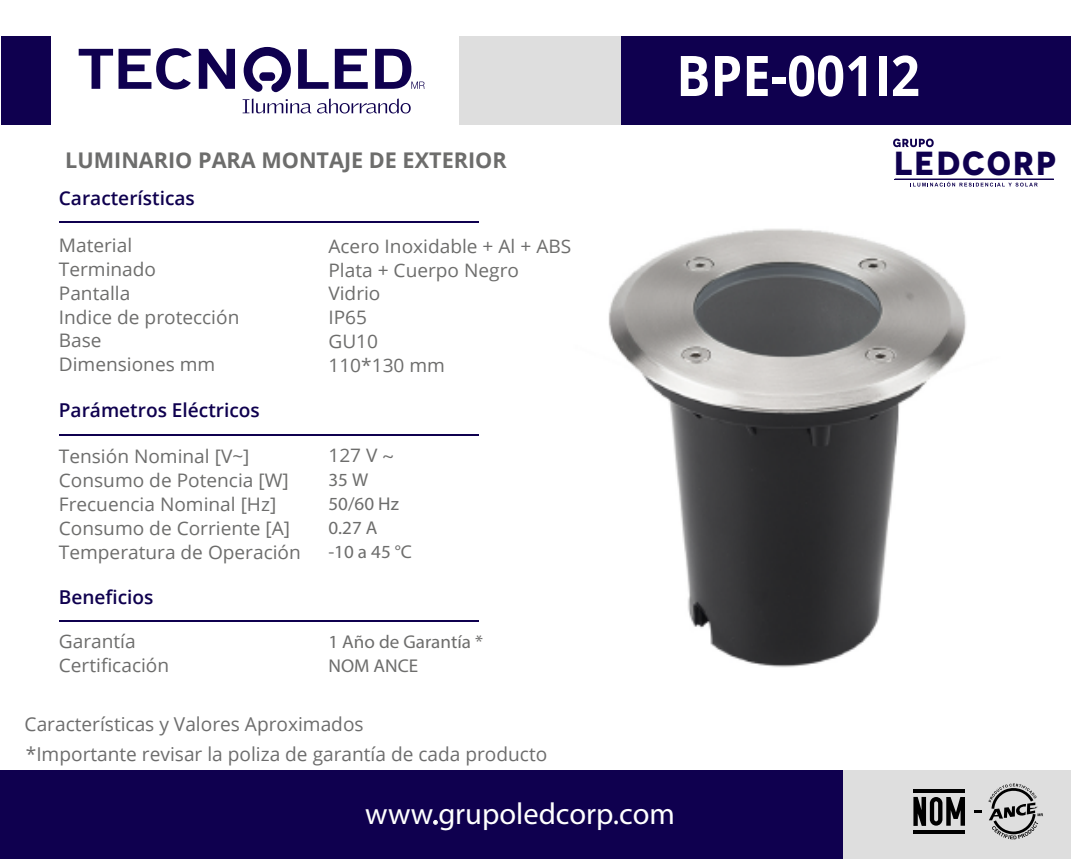
<style>
.page{position:relative;width:1071px;height:859px;background:#fff}
.page>*{position:absolute;margin:0;border:0;box-sizing:border-box;transform-origin:0 0}
.t1{font:700 56px "Open Sans";color:#fff;scale:.91 1}
.t2{font:700 33.25px "Novecento";letter-spacing:.05em;color:#0f004f}
.t3{font:30.45px "Myriad Pro";color:#fff}
.t4{font:700 21.7px "Open Sans";color:#6d6d6c}
.t5{font:19.07px/30.1px "Open Sans";color:#6d6d6d}
.t6{font:600 19.07px "Open Sans";color:#0f004f}
.t7{font:18.72px/24px "Open Sans";color:#6d6d6c}
.t8{font:18.55px/23.8px "Open Sans";color:#6d6d6c}
.t9{font:18.55px/23.8px "Myriad Pro";color:#6d6d6c}
.s1{font-family:"Myriad Pro"}
</style>
<div class="page">
<img style="left:608px;top:228px;width:358px;height:440px">
<div style="left:1px;top:36px;width:50px;height:88px;background:#0f004f"></div>
<div style="left:460px;top:36px;width:161px;height:88px;background:#dedede"></div>
<div style="left:622px;top:36px;width:449px;height:88px;background:#0f004f"></div>
<hr style="left:59px;top:221px;width:420px;height:2px;background:#0f004f">
<hr style="left:59px;top:434px;width:420px;height:2px;background:#0f004f">
<hr style="left:59px;top:620px;width:420px;height:2px;background:#0f004f">
<div style="left:0;top:771px;width:844px;height:88px;background:#0f004f"></div>
<div style="left:844px;top:771px;width:227px;height:88px;background:#dedede"></div>
<svg style="left:433px;top:820px;width:5px;height:4px"></svg>
<hr style="left:913px;top:790px;width:52px;height:3px;background:#000">
<hr style="left:913px;top:830px;width:52px;height:3px;background:#000">
<svg style="left:913px;top:797px;width:52px;height:29px"></svg>
<svg style="left:988px;top:783px;width:55px;height:56px"></svg>
<svg style="left:974px;top:810px;width:8px;height:3px"></svg>
<svg style="left:79px;top:49px;width:34px;height:40px"></svg>
<svg style="left:199px;top:49px;width:36px;height:40px"></svg>
<svg style="left:298px;top:49px;width:31px;height:40px"></svg>
<svg style="left:335px;top:49px;width:33px;height:40px"></svg>
<svg style="left:375px;top:49px;width:50px;height:40px"></svg>
<svg style="left:119px;top:48px;width:73px;height:41px"></svg>
<svg style="left:244px;top:47px;width:47px;height:45px"></svg>
<svg style="left:243px;top:98px;width:68px;height:15px"></svg>
<svg style="left:317px;top:98px;width:94px;height:15px"></svg>
<svg style="left:913px;top:182px;width:125px;height:4px"></svg>
<hr style="left:895px;top:179px;width:159px;height:1px;background:#0f004f">
<svg style="left:893px;top:139px;width:41px;height:8px"></svg>
<h1 class="t1" style="left:676px;top:36px;width:269px">BPE-001I2</h1>
<p class="t4" style="left:65px;top:145px;width:443px">LUMINARIO PARA MONTAJE DE EXTERIOR</p>
<p class="t6" style="left:59px;top:185px;width:138px">Características</p>
<p class="t7" style="left:59px;top:232px;width:182px">Material<br>Terminado<br>Pantalla<br>Indice de protección<br>Base<br>Dimensiones mm</p>
<p class="t6" style="left:59px;top:397px;width:203px">Parámetros Eléctricos</p>
<p class="t7" style="left:59px;top:444px;width:244px">Tensión Nominal [V~]<br>Consumo de Potencia [W]<br>Frecuencia Nominal [Hz]<br>Consumo de Corriente [A]<br>Temperatura de Operación</p>
<p class="t6" style="left:59px;top:584px;width:96px">Beneficios</p>
<p class="t7" style="left:59px;top:629px;width:112px">Garantía<br>Certificación</p>
<p class="t8" style="left:328px;top:234px;width:244px">Acero Inoxidable + Al + ABS<br>Plata + Cuerpo Negro<br>Vidrio<br>IP65<br>GU10<br>110*130 mm</p>
<p class="t8" style="left:328px;top:443px;width:67px">127 V <span class="s1">~</span></p>
<p class="t9" style="left:328px;top:468px;width:85px">35 W<br>50/60 Hz<br>0.27 A<br>-10 a 45 °C</p>
<p class="t9" style="left:328px;top:629px;width:156px">1 Año de Garantía *<br>NOM ANCE</p>
<p class="t5" style="left:25px;top:708px;width:524px">Características y Valores Aproximados<br>*Importante revisar la poliza de garantía de cada producto</p>
<h3 class="t3" style="left:365px;top:795px;width:311px">www.grupoledcorp.com</h3>
<h2 class="t2" style="left:894px;top:142px;width:164px">LEDCORP</h2>
</div>
